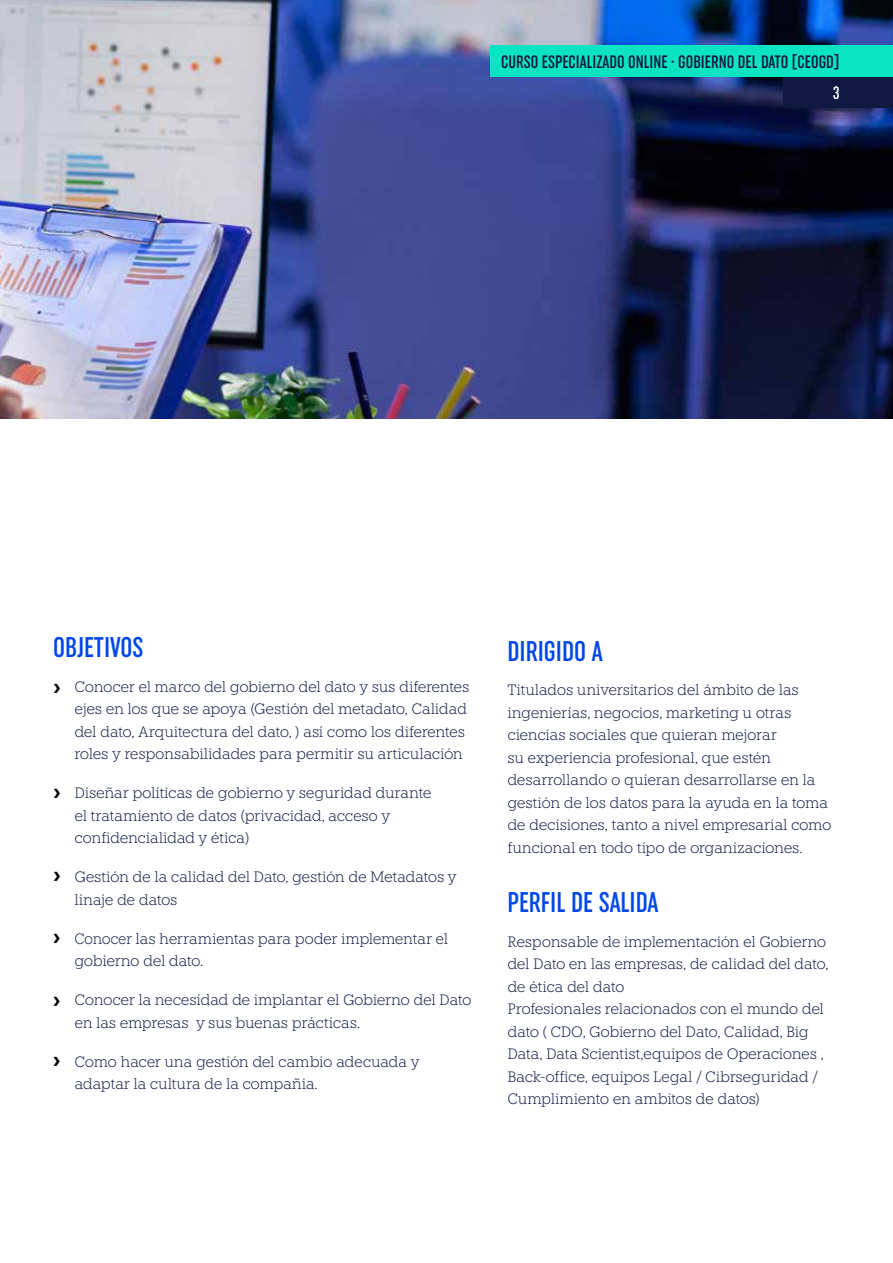
<style>
.page{position:relative;width:893px;height:1263px;background:#fff}
.page>*{position:absolute;margin:0;border:0;box-sizing:border-box;transform-origin:0 0}
.t1{font:500 extra-condensed 28.5px "Uniform";color:#0047e9}
.t2{font:600 24px "Knile";color:#000}
.t3{font:500 extra-condensed 18px "Uniform";color:#0e1840}
.t4{font:500 extra-condensed 18px "Uniform";color:#fff}
.t5{font:300 15px/22.5px "Knile";letter-spacing:-.03em;color:#0e1840}
.t6{font:300 15px/22.5px "Knile";letter-spacing:-.03em;color:#0e1840;scale:.95 1}
</style>
<div class="page">
<img style="left:0;top:0;width:893px;height:419px">
<div style="left:783px;top:76px;width:110px;height:31px;background:#0e1840"></div>
<div style="left:490px;top:45px;width:403px;height:31px;background:#0ae4c3"></div>
<p class="t3" style="left:501px;top:51px;width:340px">CURSO ESPECIALIZADO ONLINE · GOBIERNO DEL DATO [CEOGD]</p>
<p class="t4" style="left:833px;top:82px;width:8px">3</p>
<h1 class="t1" style="left:53px;top:631px;width:92px">OBJETIVOS</h1>
<p class="t5" style="left:74px;top:675px;width:396px">Conocer el marco del gobierno del dato y sus diferentes ejes en los que se apoya (Gestión del metadato, Calidad del dato, Arquitectura del dato, ) así como los diferentes roles y responsabilidades para permitir su articulación</p>
<p class="t5" style="left:74px;top:782px;width:359px">Diseñar políticas de gobierno y seguridad durante el tratamiento de datos (privacidad, acceso y confidencialidad y ética)</p>
<p class="t5" style="left:74px;top:866px;width:384px">Gestión de la calidad del Dato, gestión de Metadatos y linaje de datos</p>
<p class="t6" style="left:74px;top:927px;width:395px">Conocer las herramientas para poder implementar el gobierno del dato.</p>
<p class="t5" style="left:74px;top:989px;width:399px">Conocer la necesidad de implantar el Gobierno del Dato en las empresas y sus buenas prácticas.</p>
<p class="t5" style="left:74px;top:1050px;width:347px">Como hacer una gestión del cambio adecuada y adaptar la cultura de la compañia.</p>
<h2 class="t2" style="left:54px;top:674px;width:9px">›</h2>
<h2 class="t2" style="left:54px;top:779px;width:9px">›</h2>
<h2 class="t2" style="left:54px;top:862px;width:9px">›</h2>
<h2 class="t2" style="left:53px;top:924px;width:9px">›</h2>
<h2 class="t2" style="left:53px;top:987px;width:9px">›</h2>
<h2 class="t2" style="left:53px;top:1047px;width:9px">›</h2>
<h1 class="t1" style="left:507px;top:634px;width:97px">DIRIGIDO A</h1>
<p class="t5" style="left:507px;top:679px;width:326px">Titulados universitarios del ámbito de las ingenierías, negocios, marketing u otras ciencias sociales que quieran mejorar<br>su experiencia profesional, que estén desarrollando o quieran desarrollarse en la gestión de los datos para la ayuda en la toma de decisiones, tanto a nivel empresarial como funcional en todo tipo de organizaciones.</p>
<h1 class="t1" style="left:507px;top:886px;width:153px">PERFIL DE SALIDA</h1>
<p class="t5" style="left:507px;top:930px;width:323px">Responsable de implementación el Gobierno del Dato en las empresas, de calidad del dato, de ética del dato<br>Profesionales relacionados con el mundo del dato ( CDO, Gobierno del Dato, Calidad, Big Data, Data Scientist,equipos de Operaciones , Back-office, equipos Legal / Cibrseguridad / Cumplimiento en ambitos de datos)</p>
</div>
